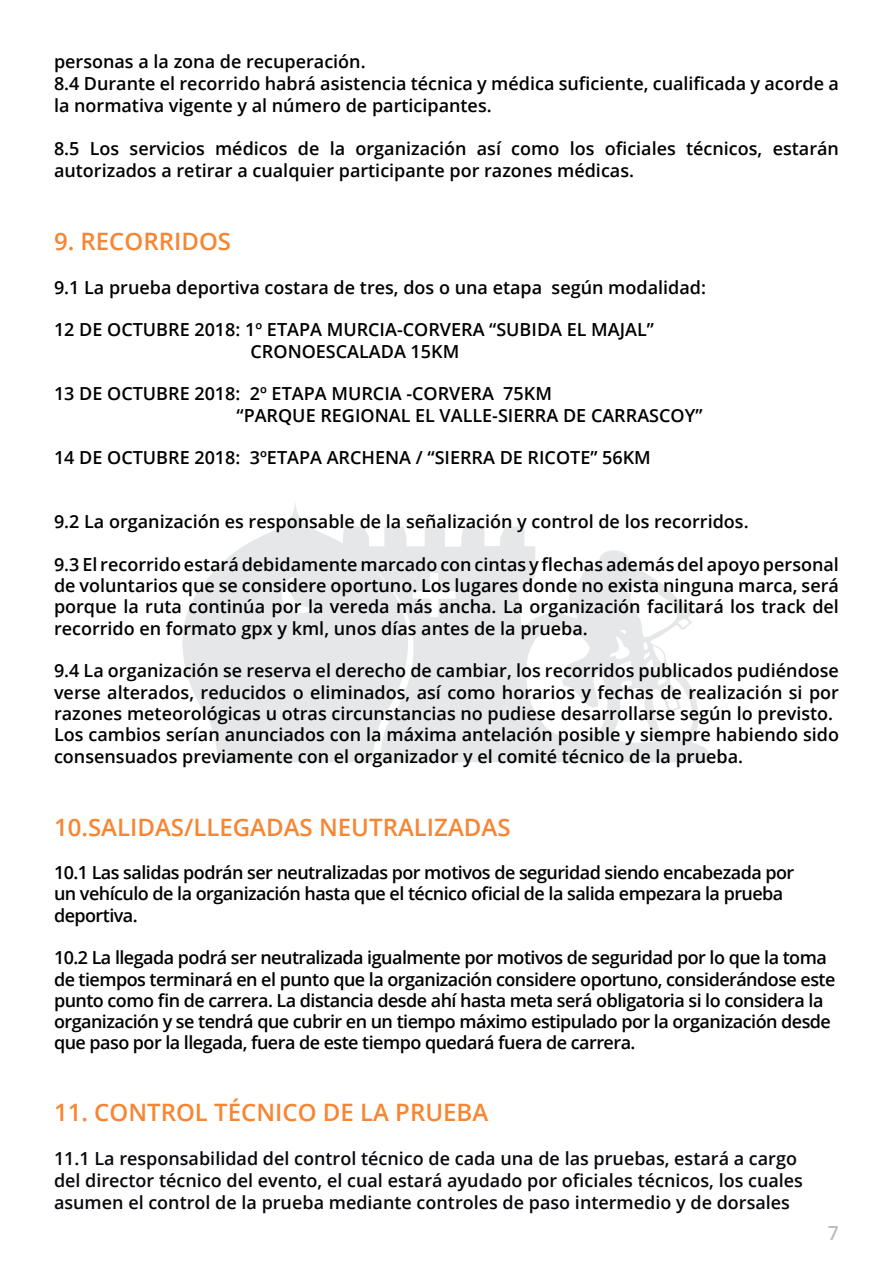
<style>
.page{position:relative;width:893px;height:1263px;background:#fff}
.page>*{position:absolute;margin:0;border:0;box-sizing:border-box;transform-origin:0 0}
.t1{font:600 24px "Open Sans";color:#f68633}
.t2{font:600 19.5px "Open Sans";color:#bcbec0}
.t3{font:600 18px/21.3px "Open Sans";color:#000}
.t4{font:600 18px/21.3px "Open Sans";letter-spacing:-.03em;color:#000101}
.t5{font:600 18px/21.9px "Open Sans";color:#07070d}
</style>
<div class="page">
<svg style="left:182px;top:503px;width:528px;height:259px;fill:#e6e7e8"></svg>
<p class="t3" style="left:54px;top:50px;width:786px;line-height:21.9px">personas a la zona de recuperación.<br>8.4 Durante el recorrido habrá asistencia técnica y médica suficiente, cualificada y acorde a la normativa vigente y al número de participantes.</p>
<p class="t3" style="left:54px;top:138px;width:786px;line-height:21.9px">8.5 Los servicios médicos de la organización así como los oficiales técnicos, estarán autorizados a retirar a cualquier participante por razones médicas.</p>
<h1 class="t1" style="left:54px;top:225px;width:179px">9. RECORRIDOS</h1>
<p class="t3" style="left:54px;top:276px;width:653px">9.1 La prueba deportiva costara de tres, dos o una etapa según modalidad:</p>
<p class="t3" style="left:54px;top:319px;width:601px;text-align:center">12 DE OCTUBRE 2018: 1º ETAPA MURCIA-CORVERA “SUBIDA EL MAJAL”<br>CRONOESCALADA 15KM</p>
<p class="t3" style="left:237px;top:383px;width:467px;text-indent:-183px">13 DE OCTUBRE 2018: 2º ETAPA MURCIA -CORVERA 75KM<br>“PARQUE REGIONAL EL VALLE-SIERRA DE CARRASCOY”</p>
<p class="t3" style="left:54px;top:447px;width:598px">14 DE OCTUBRE 2018: 3ºETAPA ARCHENA / “SIERRA DE RICOTE” 56KM</p>
<p class="t3" style="left:54px;top:511px;width:696px">9.2 La organización es responsable de la señalización y control de los recorridos.</p>
<p class="t3" style="left:54px;top:553px;width:786px;text-align:justify">9.3 El recorrido estará debidamente marcado con cintas y flechas además del apoyo personal de voluntarios que se considere oportuno. Los lugares donde no exista ninguna marca, será porque la ruta continúa por la vereda más ancha. La organización facilitará los track del recorrido en formato gpx y kml, unos días antes de la prueba.</p>
<p class="t3" style="left:54px;top:660px;width:786px">9.4 La organización se reserva el derecho de cambiar, los recorridos publicados pudiéndose verse alterados, reducidos o eliminados, así como horarios y fechas de realización si por razones meteorológicas u otras circunstancias no pudiese desarrollarse según lo previsto.<br>Los cambios serían anunciados con la máxima antelación posible y siempre habiendo sido consensuados previamente con el organizador y el comité técnico de la prueba.</p>
<h1 class="t1" style="left:54px;top:810px;width:458px">10.SALIDAS/LLEGADAS NEUTRALIZADAS</h1>
<p class="t4" style="left:54px;top:861px;width:742px">10.1 Las salidas podrán ser neutralizadas por motivos de seguridad siendo encabezada por un vehículo de la organización hasta que el técnico oficial de la salida empezara la prueba deportiva.</p>
<p class="t4" style="left:54px;top:947px;width:783px">10.2 La llegada podrá ser neutralizada igualmente por motivos de seguridad por lo que la toma de tiempos terminará en el punto que la organización considere oportuno, considerándose este punto como fin de carrera. La distancia desde ahí hasta meta será obligatoria si lo considera la organización y se tendrá que cubrir en un tiempo máximo estipulado por la organización desde que paso por la llegada, fuera de este tiempo quedará fuera de carrera.</p>
<h1 class="t1" style="left:54px;top:1096px;width:436px">11. CONTROL TÉCNICO DE LA PRUEBA</h1>
<p class="t5" style="left:54px;top:1147px;width:751px">11.1 La responsabilidad del control técnico de cada una de las pruebas, estará a cargo del director técnico del evento, el cual estará ayudado por oficiales técnicos, los cuales asumen el control de la prueba mediante controles de paso intermedio y de dorsales</p>
<p class="t2" style="left:828px;top:1219px;width:13px">7</p>
</div>
